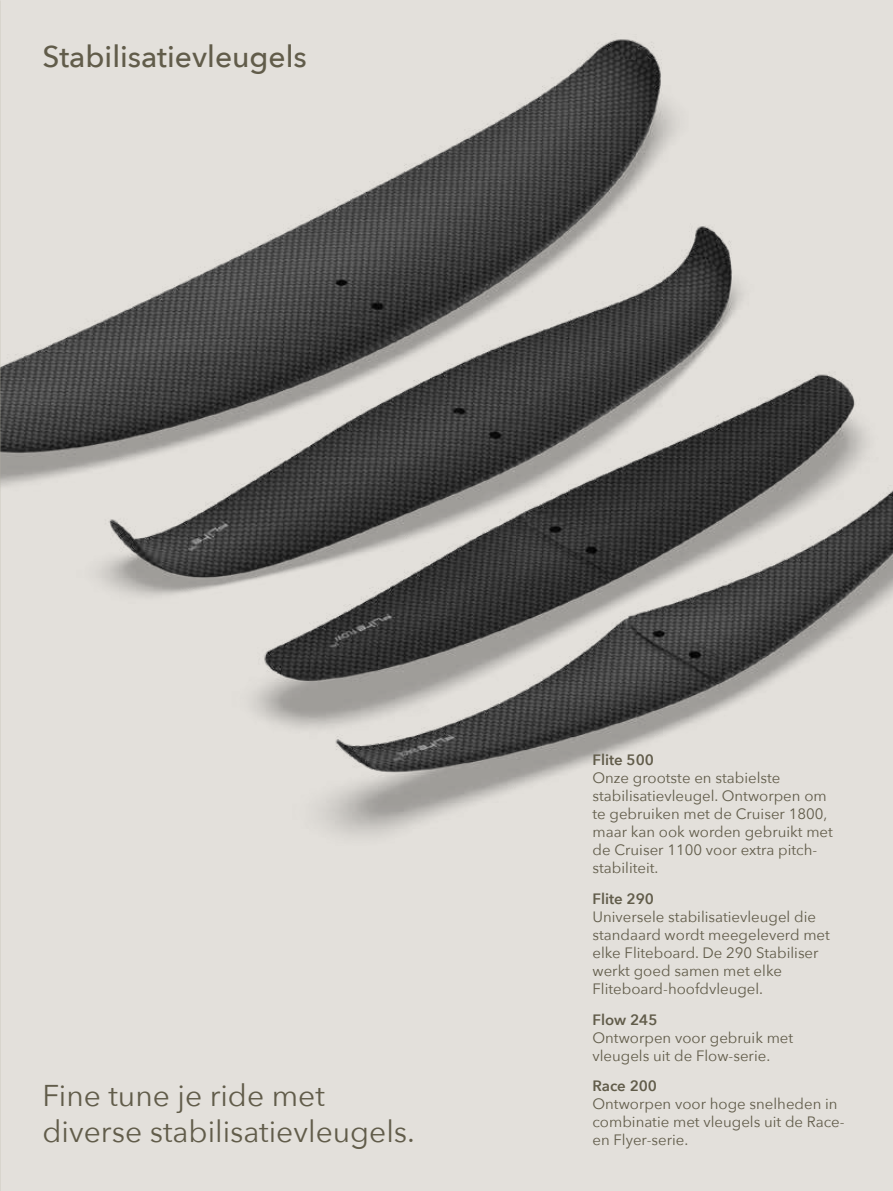
<style>
.page{position:relative;width:893px;height:1191px;background:#e3e0db}
.page>*{position:absolute;margin:0;border:0;box-sizing:border-box;transform-origin:0 0}
.t1{font:30px/36px "Avenir Next";color:#615c4a}
.t2{font:500 30px "Avenir Next";color:#615c4a}
.t3{font:15px/18px "Avenir Next";color:#615c4a}
.t4{font:600 15px "Avenir Next";color:#615c4a}
</style>
<div class="page">
<img style="left:1px;top:39px;width:892px;height:797px">
<img style="left:0;top:0;width:1px;height:1191px">
<h1 class="t2" style="left:43px;top:31px;width:266px">Stabilisatievleugels</h1>
<h1 class="t1" style="left:43px;top:1076px;width:374px">Fine tune je ride met diverse stabilisatievleugels.</h1>
<p class="t4" style="left:592px;top:747px;width:63px">Flite 500</p>
<p class="t3" style="left:592px;top:768px;width:242px">Onze grootste en stabielste stabilisatievleugel. Ontworpen om te gebruiken met de Cruiser 1800, maar kan ook worden gebruikt met de Cruiser 1100 voor extra pitch&shy;stabiliteit.</p>
<p class="t4" style="left:592px;top:885px;width:63px">Flite 290</p>
<p class="t3" style="left:592px;top:907px;width:239px">Universele stabilisatievleugel die standaard wordt meegeleverd met elke Fliteboard. De 290 Stabiliser werkt goed samen met elke<br>Fliteboard-hoofdvleugel.</p>
<p class="t4" style="left:592px;top:1006px;width:67px">Flow 245</p>
<p class="t3" style="left:592px;top:1027px;width:202px">Ontworpen voor gebruik met vleugels uit de Flow-serie.</p>
<p class="t4" style="left:592px;top:1073px;width:66px">Race 200</p>
<p class="t3" style="left:592px;top:1094px;width:254px">Ontworpen voor hoge snelheden in combinatie met vleugels uit de Race&shy;en Flyer-serie.</p>
</div>
